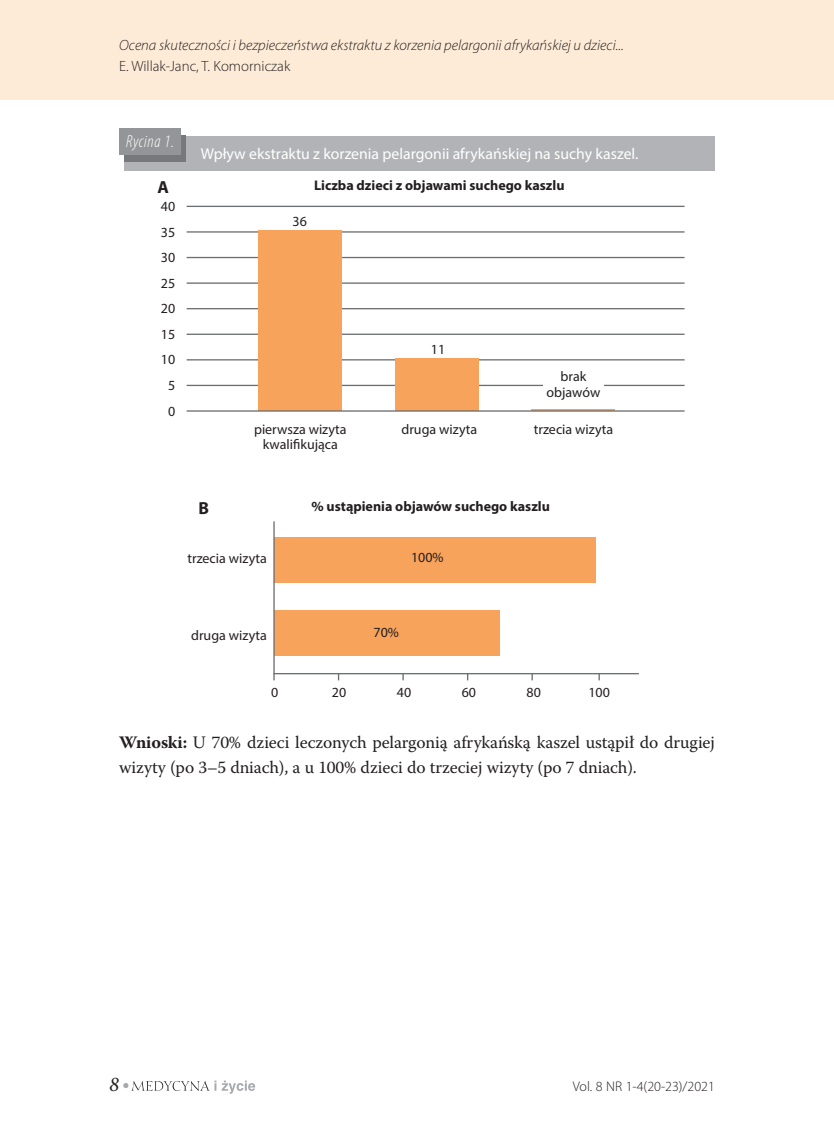
<style>
.page{position:relative;width:834px;height:1141px;background:#fff}
.page>*{position:absolute;margin:0;border:0;box-sizing:border-box;transform-origin:0 0}
.t1{font:italic 21px "Minion Pro";color:#231f20}
.t2{font:17.5px/25.4px "Warnock Pro";letter-spacing:-.01em;color:#231f20}
.t3{font:italic 300 condensed 17.5px "Myriad Pro";letter-spacing:.03em;color:#fff}
.t4{font:700 17.5px "Myriad Pro";color:#231f20}
.t5{font:15.75px "Myriad Pro";color:#fff}
.t6{font:italic 300 14.88px "Myriad Pro";color:#231f20}
.t7{font:300 14.88px "Myriad Pro";color:#231f20}
.t8{font:14px/25.6px "Myriad Pro";color:#231f20;text-align:center}
.t9{font:700 14px "Myriad Pro";color:#231f20}
.t10{font:300 14px "Myriad Pro";color:#231f20}
.s1{font-weight:700}
</style>
<div class="page">
<svg style="left:123px;top:1081px;width:93px;height:10px"></svg>
<svg style="left:222px;top:1081px;width:33px;height:13px"></svg>
<div style="left:0;top:0;width:833px;height:99px;background:#feebd7"></div>
<div style="left:124px;top:136px;width:590px;height:35px;background:#b2b3b7"></div>
<div style="left:124px;top:135px;width:62px;height:27px;background:#76787b"></div>
<div style="left:119px;top:128px;width:62px;height:27px;background:#939598"></div>
<hr style="left:187px;top:385px;width:497px;height:1px;background:#6c6d70">
<hr style="left:187px;top:359px;width:497px;height:1px;background:#6c6d70">
<hr style="left:187px;top:334px;width:497px;height:1px;background:#6c6d70">
<hr style="left:187px;top:308px;width:497px;height:1px;background:#6c6d70">
<hr style="left:187px;top:282px;width:497px;height:2px;background:#6c6d70">
<hr style="left:187px;top:257px;width:497px;height:1px;background:#6c6d70">
<hr style="left:187px;top:231px;width:497px;height:2px;background:#6c6d70">
<hr style="left:187px;top:206px;width:497px;height:1px;background:#6c6d70">
<div style="left:258px;top:230px;width:83px;height:181px;background:#f8a35c"></div>
<div style="left:395px;top:358px;width:83px;height:53px;background:#f8a35c"></div>
<hr style="left:531px;top:409px;width:84px;height:1px;background:#f8a35c">
<hr style="left:187px;top:410px;width:497px;height:2px;background:#6c6d70">
<div style="left:543px;top:370px;width:60px;height:30px;background:#fff"></div>
<div style="left:274px;top:537px;width:322px;height:45px;background:#f8a35c"></div>
<div style="left:274px;top:610px;width:226px;height:45px;background:#f8a35c"></div>
<hr style="left:273px;top:521px;width:1px;height:159px;background:#6c6d70">
<hr style="left:273px;top:673px;width:365px;height:1px;background:#6c6d70">
<p class="t6" style="left:119px;top:36px;width:506px">Ocena skuteczności i bezpieczeństwa ekstraktu z korzenia pelargonii afrykańskiej u dzieci...</p>
<p class="t7" style="left:119px;top:57px;width:173px">E. Willak-Janc, T. Komorniczak</p>
<p class="t3" style="left:126px;top:131px;width:49px">Rycina 1.</p>
<p class="t4" style="left:157px;top:176px;width:13px">A</p>
<p class="t8" style="left:161px;top:193px;width:16px">40<br>35<br>30<br>25<br>20<br>15<br>10<br>5<br>0</p>
<p class="t5" style="left:201px;top:144px;width:439px">Wpływ ekstraktu z korzenia pelargonii afrykańskiej na suchy kaszel.</p>
<p class="t9" style="left:314px;top:177px;width:252px">Liczba dzieci z objawami suchego kaszlu</p>
<p class="t8" style="left:292px;top:208px;width:16px">36</p>
<p class="t8" style="left:431px;top:336px;width:16px">11</p>
<p class="t8" style="left:546px;top:368px;width:55px;line-height:15.8px">brak objawów</p>
<p class="t8" style="left:254px;top:421px;width:94px;line-height:15.8px">pierwsza wizyta kwalifikująca</p>
<p class="t8" style="left:401px;top:416px;width:77px">druga wizyta</p>
<p class="t8" style="left:533px;top:416px;width:81px">trzecia wizyta</p>
<p class="t4" style="left:198px;top:497px;width:12px">B</p>
<p class="t8" style="left:187px;top:545px;width:81px">trzecia wizyta</p>
<p class="t9" style="left:311px;top:498px;width:240px">% ustąpienia objawów suchego kaszlu</p>
<p class="t8" style="left:411px;top:544px;width:34px">100%</p>
<p class="t8" style="left:191px;top:622px;width:77px">druga wizyta</p>
<p class="t8" style="left:373px;top:619px;width:27px">70%</p>
<p class="t8" style="left:271px;top:679px;width:9px">0</p>
<p class="t8" style="left:332px;top:679px;width:16px">20</p>
<p class="t8" style="left:397px;top:679px;width:16px">40</p>
<p class="t8" style="left:461px;top:679px;width:16px">60</p>
<p class="t8" style="left:526px;top:679px;width:16px">80</p>
<p class="t8" style="left:588px;top:679px;width:23px">100</p>
<p class="t2" style="left:119px;top:729px;width:597px"><span class="s1">Wnioski:</span> U 70% dzieci leczonych pelargonią afrykańską kaszel ustąpił do drugiej wizyty (po 3–5 dniach), a u 100% dzieci do trzeciej wizyty (po 7 dniach).</p>
<p class="t1" style="left:109px;top:1070px;width:12px">8</p>
<p class="t10" style="left:572px;top:1078px;width:143px">Vol. 8 NR 1-4(20-23)/2021</p>
</div>
